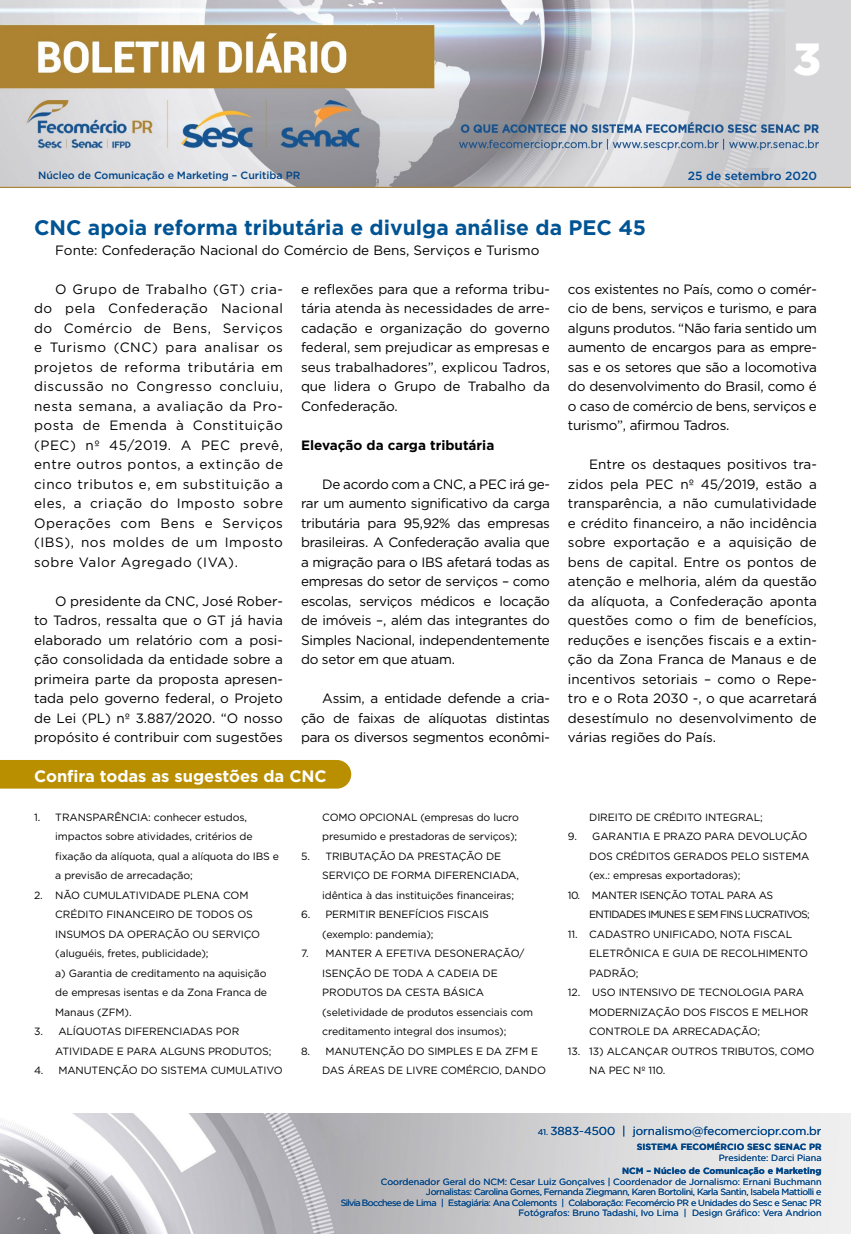
<style>
.page{position:relative;width:851px;height:1234px;background:#fff}
.page>*{position:absolute;margin:0;border:0;box-sizing:border-box;transform-origin:0 0}
.t1{font:900 45px "Gotham";color:#fff}
.t2{font:700 21px "Gotham";color:#005493}
.t3{font:700 16.5px "Gotham";color:#fff}
.t4{font:13.5px/19.5px "Gotham";color:#000;text-align:justify}
.t5{font:700 13.5px "Gotham";color:#000}
.t6{font:500 11.85px "Gotham";color:#004a93}
.t7{font:11.55px "Gotham";color:#004587}
.t8{font:10.5px/19.5px "Gotham";letter-spacing:-.01em;color:#000}
.t9{font:10.5px/19.5px "Gotham";letter-spacing:-.07em;color:#000}
.t10{font:500 10.5px "Gotham";letter-spacing:-.01em;color:#004587}
.t11{font:9px/10.5px "Gotham";letter-spacing:-.04em;color:#004587;text-align:right}
.t12{font:700 9px "Gotham";color:#004587}
.t13{font:9px "Gotham";color:#004587}
.s1{font-size:8.25px}
</style>
<div class="page">
<img style="left:0;top:0;width:850px;height:188px">
<img style="left:0;top:1113px;width:850px;height:120px">
<div style="left:0;top:760px;width:351px;height:28px;background:#b98f00"></div>
<h1 class="t1" style="left:793px;top:28px;width:29px">3</h1>
<p class="t10" style="left:38px;top:168px;width:264px">Núcleo de Comunicação e Marketing – Curitiba PR</p>
<p class="t6" style="left:687px;top:167px;width:131px">25 de setembro 2020</p>
<h2 class="t2" style="left:34px;top:214px;width:613px">CNC apoia reforma tributária e divulga análise da PEC 45</h2>
<p class="t4" style="left:55px;top:240px;width:485px">Fonte: Confederação Nacional do Comércio de Bens, Serviços e Turismo</p>
<p class="t4" style="left:34px;top:279px;width:250px;text-indent:21px">O Grupo de Trabalho (GT) cria&shy;do pela Confederação Nacional do Comércio de Bens, Serviços e Turismo (CNC) para analisar os projetos de reforma tributária em discussão no Congresso concluiu, nesta semana, a avaliação da Pro&shy;posta de Emenda à Constituição (PEC) nº 45/2019. A PEC prevê, entre outros pontos, a extinção de cinco tributos e, em substituição a eles, a criação do Imposto sobre Operações com Bens e Serviços (IBS), nos moldes de um Imposto sobre Valor Agregado (IVA).</p>
<p class="t4" style="left:34px;top:591px;width:250px;text-indent:21px">O presidente da CNC, José Rober&shy;to Tadros, ressalta que o GT já havia elaborado um relatório com a posi&shy;ção consolidada da entidade sobre a primeira parte da proposta apresen&shy;tada pelo governo federal, o Projeto de Lei (PL) nº 3.887/2020. “O nosso propósito é contribuir com sugestões</p>
<p class="t4" style="left:301px;top:279px;width:250px">e reflexões para que a reforma tribu&shy;tária atenda às necessidades de arre&shy;cadação e organização do governo federal, sem prejudicar as empresas e seus trabalhadores”, explicou Tadros, que lidera o Grupo de Trabalho da Confederação.</p>
<p class="t5" style="left:301px;top:436px;width:195px">Elevação da carga tributária</p>
<p class="t4" style="left:301px;top:474px;width:250px;text-indent:21px">De acordo com a CNC, a PEC irá ge&shy;rar um aumento significativo da carga tributária para 95,92% das empresas brasileiras. A Confederação avalia que a migração para o IBS afetará todas as empresas do setor de serviços – como escolas, serviços médicos e locação de imóveis –, além das integrantes do Simples Nacional, independentemente do setor em que atuam.</p>
<p class="t4" style="left:301px;top:688px;width:250px;text-indent:21px">Assim, a entidade defende a cria&shy;ção de faixas de alíquotas distintas para os diversos segmentos econômi-</p>
<p class="t3" style="left:34px;top:764px;width:294px">Confira todas as sugestões da CNC</p>
<p class="t8" style="left:55px;top:806px;width:225px;text-indent:-21px">1. TRANSPARÊNCIA: conhecer estudos, impactos sobre atividades, critérios de fixação da alíquota, qual a alíquota do IBS e a previsão de arrecadação;</p>
<p class="t8" style="left:55px;top:884px;width:213px;text-indent:-21px">2. NÃO CUMULATIVIDADE PLENA COM<br>CRÉDITO FINANCEIRO DE TODOS OS<br>INSUMOS DA OPERAÇÃO OU SERVIÇO (aluguéis, fretes, publicidade);<br>a) Garantia de creditamento na aquisição de empresas isentas e da Zona Franca de<br>Manaus (ZFM).</p>
<p class="t8" style="left:55px;top:1021px;width:218px;text-indent:-21px">3. ALÍQUOTAS DIFERENCIADAS POR<br>ATIVIDADE E PARA ALGUNS PRODUTOS;</p>
<p class="t8" style="left:34px;top:1060px;width:250px">4. MANUTENÇÃO DO SISTEMA CUMULATIVO</p>
<p class="t8" style="left:322px;top:806px;width:198px">COMO OPCIONAL (empresas do lucro presumido e prestadoras de serviços);</p>
<p class="t8" style="left:322px;top:845px;width:198px;text-indent:-21px">5. TRIBUTAÇÃO DA PRESTAÇÃO DE<br>SERVIÇO DE FORMA DIFERENCIADA, idêntica à das instituições financeiras;</p>
<p class="t8" style="left:322px;top:904px;width:168px;text-indent:-21px">6. PERMITIR BENEFÍCIOS FISCAIS (exemplo: pandemia);</p>
<p class="t8" style="left:322px;top:943px;width:212px;text-indent:-21px">7. MANTER A EFETIVA DESONERAÇÃO/<br>ISENÇÃO DE TODA A CADEIA DE<br>PRODUTOS DA CESTA BÁSICA (seletividade de produtos essenciais com creditamento integral dos insumos);</p>
<p class="t8" style="left:322px;top:1040px;width:225px;text-indent:-21px">8. MANUTENÇÃO DO SIMPLES E DA ZFM E<br>DAS ÁREAS DE LIVRE COMÉRCIO, DANDO</p>
<p class="t4" style="left:568px;top:278px;width:250px">cos existentes no País, como o comér&shy;cio de bens, serviços e turismo, e para alguns produtos. “Não faria sentido um aumento de encargos para as empre&shy;sas e os setores que são a locomotiva do desenvolvimento do Brasil, como é o caso de comércio de bens, serviços e turismo”, afirmou Tadros.</p>
<p class="t4" style="left:568px;top:454px;width:250px;text-indent:21px">Entre os destaques positivos tra&shy;zidos pela PEC nº 45/2019, estão a transparência, a não cumulatividade e crédito financeiro, a não incidência sobre exportação e a aquisição de bens de capital. Entre os pontos de atenção e melhoria, além da questão da alíquota, a Confederação aponta questões como o fim de benefícios, reduções e isenções fiscais e a extin&shy;ção da Zona Franca de Manaus e de incentivos setoriais – como o Repe&shy;tro e o Rota 2030 -, o que acarretará desestímulo no desenvolvimento de várias regiões do País.</p>
<p class="t8" style="left:589px;top:806px;width:175px">DIREITO DE CRÉDITO INTEGRAL;</p>
<p class="t8" style="left:589px;top:826px;width:222px;text-indent:-21px">9. GARANTIA E PRAZO PARA DEVOLUÇÃO<br>DOS CRÉDITOS GERADOS PELO SISTEMA (ex.: empresas exportadoras);</p>
<p class="t9" style="left:589px;top:884px;width:222px;text-indent:-21px">10. MANTER ISENÇÃO TOTAL PARA AS<br>ENTIDADES IMUNES E SEM FINS LUCRATIVOS;</p>
<p class="t8" style="left:589px;top:923px;width:220px;text-indent:-21px">11. CADASTRO UNIFICADO, NOTA FISCAL<br>ELETRÔNICA E GUIA DE RECOLHIMENTO<br>PADRÃO;</p>
<p class="t8" style="left:589px;top:982px;width:221px;text-indent:-21px">12. USO INTENSIVO DE TECNOLOGIA PARA<br>MODERNIZAÇÃO DOS FISCOS E MELHOR<br>CONTROLE DA ARRECADAÇÃO;</p>
<p class="t8" style="left:589px;top:1040px;width:227px;text-indent:-21px">13. 13) ALCANÇAR OUTROS TRIBUTOS, COMO<br>NA PEC Nº 110.</p>
<p class="t7" style="left:537px;top:1123px;width:285px"><span class="s1">41.</span> 3883-4500 | jornalismo@fecomerciopr.com.br</p>
<p class="t12" style="left:636px;top:1140px;width:186px">SISTEMA FECOMÉRCIO SESC SENAC PR</p>
<p class="t13" style="left:718px;top:1151px;width:104px">Presidente: Darci Piana</p>
<p class="t12" style="left:622px;top:1164px;width:201px">NCM – Núcleo de Comunicação e Marketing</p>
<p class="t11" style="left:341px;top:1175px;width:482px">Coordenador Geral do NCM: Cesar Luiz Gonçalves | Coordenador de Jornalismo: Ernani Buchmann Jornalistas: Carolina Gomes, Fernanda Ziegmann, Karen Bortolini, Karla Santin, Isabela Mattiolli e<br>Silvia Bocchese de Lima | Estagiária: Ana Colemonts | Colaboração: Fecomércio PR e Unidades do Sesc e Senac PR Fotógrafos: Bruno Tadashi, Ivo Lima | Design Gráfico: Vera Andrion</p>
</div>
